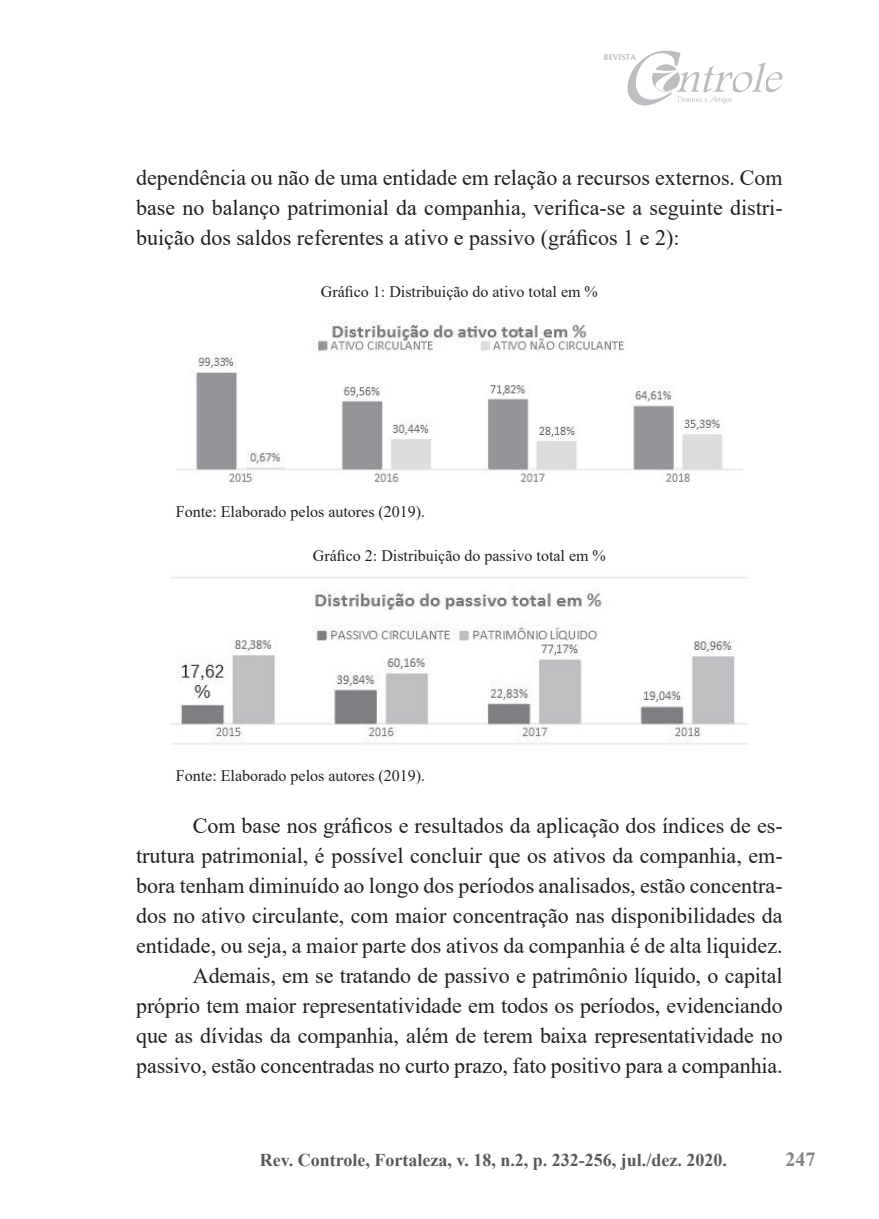
<style>
.page{position:relative;width:879px;height:1219px;background:#fff}
.page>*{position:absolute;margin:0;border:0;box-sizing:border-box;transform-origin:0 0}
.t1{font:22px/30px "Times New Roman";color:#231f20;text-align:justify}
.t2{font:700 20px "Times New Roman";color:#808285}
.t3{font:700 18px "Times New Roman";color:#57585a}
.t4{font:16px "Times New Roman";color:#231f20}
.t5{font:700 8.6px "CG Omega";color:#bcbdc0}
</style>
<div class="page">
<svg style="left:627px;top:51px;width:156px;height:54px"></svg>
<img style="left:176px;top:320px;width:567px;height:163px">
<img style="left:171px;top:577px;width:576px;height:168px">
<p class="t5" style="left:603px;top:52px;width:34px">REVISTA</p>
<p class="t1" style="left:136px;top:162px;width:648px">dependência ou não de uma entidade em relação a recursos externos. Com base no balanço patrimonial da companhia, verifica-se a seguinte distri&shy;buição dos saldos referentes a ativo e passivo (gráficos 1 e 2):</p>
<p class="t4" style="left:321px;top:281px;width:278px">Gráfico 1: Distribuição do ativo total em %</p>
<p class="t4" style="left:176px;top:501px;width:251px">Fonte: Elaborado pelos autores (2019).</p>
<p class="t4" style="left:313px;top:545px;width:294px">Gráfico 2: Distribuição do passivo total em %</p>
<p class="t4" style="left:176px;top:765px;width:251px">Fonte: Elaborado pelos autores (2019).</p>
<p class="t1" style="left:136px;top:810px;width:648px;text-align:right">Com base nos gráficos e resultados da aplicação dos índices de es&shy;trutura patrimonial, é possível concluir que os ativos da companhia, em&shy;bora tenham diminuído ao longo dos períodos analisados, estão concentra&shy;dos no ativo circulante, com maior concentração nas disponibilidades da entidade, ou seja, a maior parte dos ativos da companhia é de alta liquidez.<br>Ademais, em se tratando de passivo e patrimônio líquido, o capital próprio tem maior representatividade em todos os períodos, evidenciando que as dívidas da companhia, além de terem baixa representatividade no passivo, estão concentradas no curto prazo, fato positivo para a companhia.</p>
<p class="t3" style="left:260px;top:1147px;width:469px">Rev. Controle, Fortaleza, v. 18, n.2, p. 232-256, jul./dez. 2020.</p>
<p class="t2" style="left:785px;top:1144px;width:31px">247</p>
</div>
